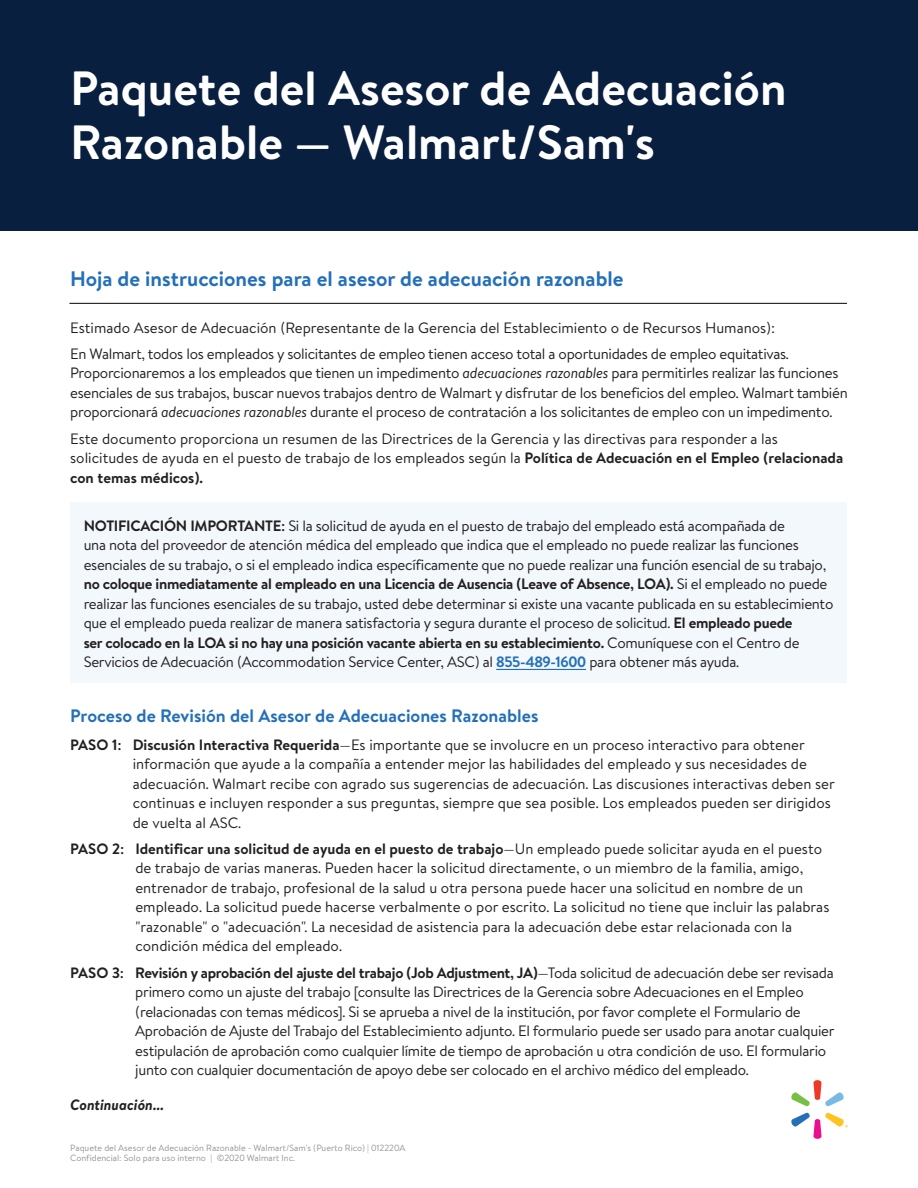
<style>
.page{position:relative;width:918px;height:1188px;background:#fff}
.page>*{position:absolute;margin:0;border:0;box-sizing:border-box;transform-origin:0 0}
.t1{font:700 48px/54px "Bogle";color:#fff}
.t2{font:700 21px "Bogle";color:#2370b9}
.t3{font:700 18px "Bogle";color:#2370b9}
.t4{font:15px/19.5px "Bogle";letter-spacing:-.02em;color:#231f20}
.t5{font:15px/19.5px "Bogle";color:#231f20}
.t6{font:italic 700 15px "Bogle";color:#231f20}
.t7{font:9px/10.8px "Bogle";color:#939598}
.s1{font-style:italic}
.s2{font-weight:700}
.s3{font-weight:700;color:#2370b9}
</style>
<div class="page">
<svg style="left:791px;top:1080px;width:57px;height:59px"></svg>
<div style="left:0;top:0;width:918px;height:230px;background:#081f3f"></div>
<div style="left:70px;top:502px;width:776px;height:181px;background:#f2f8fc"></div>
<hr style="left:496px;top:669px;width:90px;height:1px;background:#2370b9">
<hr style="left:69px;top:303px;width:778px;height:1px;background:#231f20">
<h1 class="t1" style="left:70px;top:61px;width:718px">Paquete del Asesor de Adecuación<br>Razonable — Walmart/Sam's</h1>
<h2 class="t2" style="left:70px;top:264px;width:555px">Hoja de instrucciones para el asesor de adecuación razonable</h2>
<p class="t4" style="left:70px;top:314px;width:720px;line-height:26.2px">Estimado Asesor de Adecuación (Representante de la Gerencia del Establecimiento o de Recursos Humanos):<br>En Walmart, todos los empleados y solicitantes de empleo tienen acceso total a oportunidades de empleo equitativas.</p>
<p class="t4" style="left:70px;top:363px;width:779px">Proporcionaremos a los empleados que tienen un impedimento <span class="s1">adecuaciones razonables</span> para permitirles realizar las funciones esenciales de sus trabajos, buscar nuevos trabajos dentro de Walmart y disfrutar de los beneficios del empleo. Walmart también proporcionará <span class="s1">adecuaciones razonables</span> durante el proceso de contratación a los solicitantes de empleo con un impedimento.</p>
<p class="t5" style="left:70px;top:428px;width:775px">Este documento proporciona un resumen de las Directrices de la Gerencia y las directivas para responder a las solicitudes de ayuda en el puesto de trabajo de los empleados según la <span class="s2">Política de Adecuación en el Empleo (relacionada con temas médicos).</span></p>
<p class="t4" style="left:84px;top:515px;width:751px"><span class="s2">NOTIFICACIÓN IMPORTANTE:</span> Si la solicitud de ayuda en el puesto de trabajo del empleado está acompañada de<br>una nota del proveedor de atención médica del empleado que indica que el empleado no puede realizar las funciones esenciales de su trabajo, o si el empleado indica específicamente que no puede realizar una función esencial de su trabajo, <span class="s2">no coloque inmediatamente al empleado en una Licencia de Ausencia (Leave of Absence, LOA).</span> Si el empleado no puede realizar las funciones esenciales de su trabajo, usted debe determinar si existe una vacante publicada en su establecimiento que el empleado pueda realizar de manera satisfactoria y segura durante el proceso de solicitud. <span class="s2">El empleado puede<br>ser colocado en la LOA si no hay una posición vacante abierta en su establecimiento.</span> Comuníquese con el Centro de Servicios de Adecuación (Accommodation Service Center, ASC) al <span class="s3">855-489-1600</span> para obtener más ayuda.</p>
<p class="t3" style="left:70px;top:703px;width:470px">Proceso de Revisión del Asesor de Adecuaciones Razonables</p>
<p class="t5" style="left:133px;top:734px;width:704px;text-indent:-63px"><span class="s2">PASO 1: Discusión Interactiva Requerida</span>—Es importante que se involucre en un proceso interactivo para obtener información que ayude a la compañía a entender mejor las habilidades del empleado y sus necesidades de adecuación. Walmart recibe con agrado sus sugerencias de adecuación. Las discusiones interactivas deben ser continuas e incluyen responder a sus preguntas, siempre que sea posible. Los empleados pueden ser dirigidos de vuelta al ASC.</p>
<p class="t5" style="left:135px;top:838px;width:696px;text-indent:-65px"><span class="s2">PASO 2: Identificar una solicitud de ayuda en el puesto de trabajo</span>—Un empleado puede solicitar ayuda en el puesto de trabajo de varias maneras. Pueden hacer la solicitud directamente, o un miembro de la familia, amigo, entrenador de trabajo, profesional de la salud u otra persona puede hacer una solicitud en nombre de un empleado. La solicitud puede hacerse verbalmente o por escrito. La solicitud no tiene que incluir las palabras "razonable" o "adecuación". La necesidad de asistencia para la adecuación debe estar relacionada con la condición médica del empleado.</p>
<p class="t4" style="left:135px;top:962px;width:701px;text-indent:-65px"><span class="s2">PASO 3: Revisión y aprobación del ajuste del trabajo (Job Adjustment, JA)</span>—Toda solicitud de adecuación debe ser revisada primero como un ajuste del trabajo [consulte las Directrices de la Gerencia sobre Adecuaciones en el Empleo (relacionadas con temas médicos]. Si se aprueba a nivel de la institución, por favor complete el Formulario de Aprobación de Ajuste del Trabajo del Establecimiento adjunto. El formulario puede ser usado para anotar cualquier estipulación de aprobación como cualquier límite de tiempo de aprobación u otra condición de uso. El formulario junto con cualquier documentación de apoyo debe ser colocado en el archivo médico del empleado.</p>
<p class="t6" style="left:70px;top:1095px;width:95px">Continuación...</p>
<p class="t7" style="left:70px;top:1142px;width:337px">Paquete del Asesor de Adecuación Razonable - Walmart/Sam's (Puerto Rico) | 012220A<br>Confidencial: Solo para uso interno | ©2020 Walmart Inc.</p>
</div>
